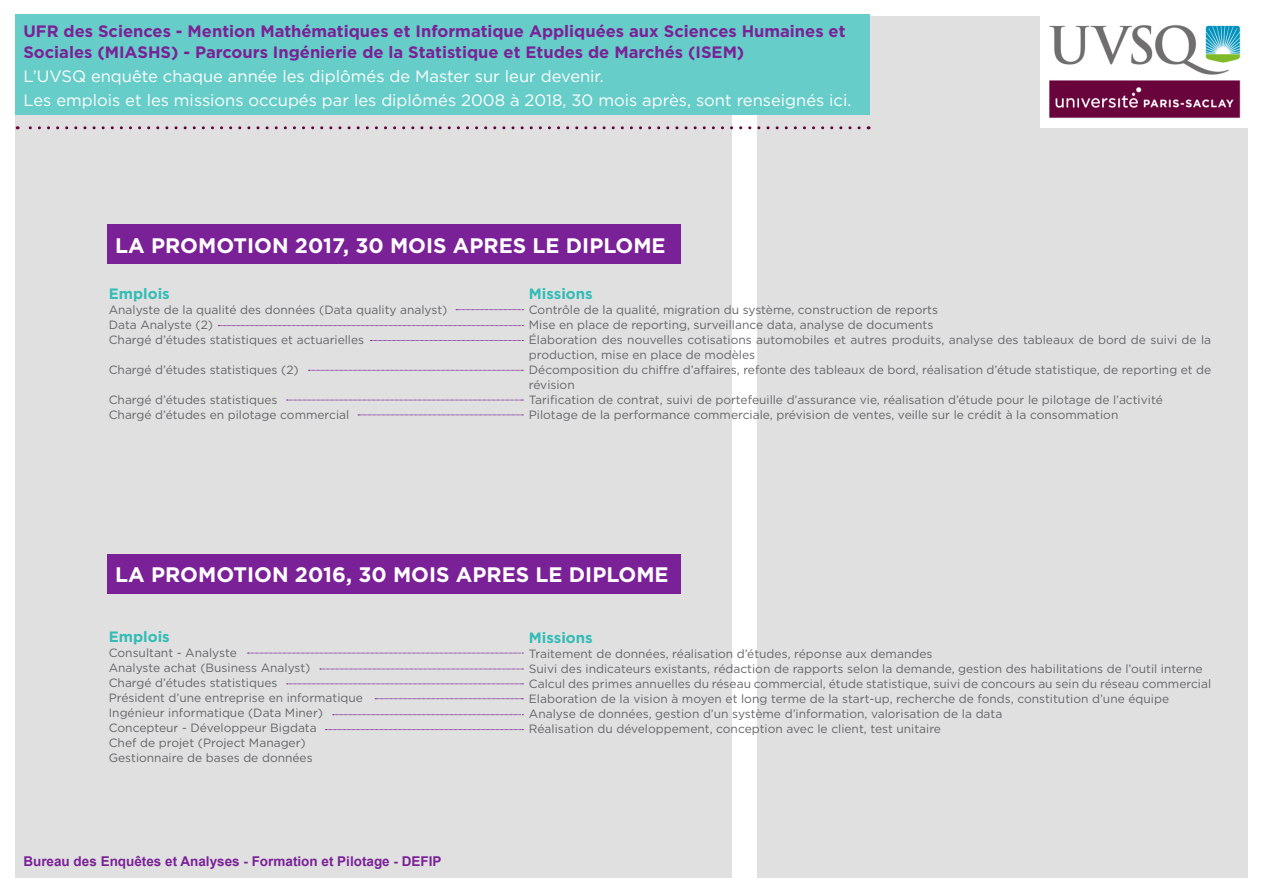
<style>
.page{position:relative;width:1263px;height:893px;background:#fff}
.page>*{position:absolute;margin:0;border:0;box-sizing:border-box;transform-origin:0 0}
.t1{font:700 21px "Gotham";color:#fff}
.t2{font:700 16.5px/21px "Gotham";color:#7b2198}
.t3{font:16.5px "Gotham";color:#fff}
.t4{font:700 15px "Gotham";color:#33bcb6}
.t5{font:700 13.5px "Arial";color:#7b2198}
.t6{font:12px/15px "Gotham";color:#646567}
</style>
<div class="page">
<div style="left:15px;top:16px;width:716px;height:861px;background:#e0e0e1"></div>
<div style="left:757px;top:16px;width:491px;height:861px;background:#e0e0e1"></div>
<img style="left:1041px;top:16px;width:207px;height:112px">
<div style="left:107px;top:225px;width:573px;height:39px;background:#7b2198"></div>
<div style="left:107px;top:554px;width:573px;height:39px;background:#7b2198"></div>
<svg style="left:248px;top:653px;width:275px;height:1px"></svg>
<svg style="left:333px;top:714px;width:190px;height:1px"></svg>
<svg style="left:287px;top:684px;width:236px;height:1px"></svg>
<svg style="left:325px;top:729px;width:198px;height:1px"></svg>
<svg style="left:320px;top:669px;width:203px;height:1px"></svg>
<svg style="left:456px;top:309px;width:67px;height:1px"></svg>
<svg style="left:308px;top:370px;width:215px;height:1px"></svg>
<svg style="left:370px;top:340px;width:153px;height:1px"></svg>
<svg style="left:287px;top:400px;width:236px;height:1px"></svg>
<svg style="left:218px;top:325px;width:305px;height:1px"></svg>
<svg style="left:358px;top:415px;width:165px;height:1px"></svg>
<svg style="left:375px;top:698px;width:148px;height:1px"></svg>
<div style="left:15px;top:15px;width:855px;height:100px;background:#66cdc8"></div>
<svg style="left:17px;top:126px;width:842px;height:3px"></svg>
<p class="t2" style="left:23px;top:21px;width:824px">UFR des Sciences - Mention Mathématiques et Informatique Appliquées aux Sciences Humaines et<br>Sociales (MIASHS) - Parcours Ingénierie de la Statistique et Etudes de Marchés (ISEM)</p>
<p class="t3" style="left:23px;top:66px;width:582px">L’UVSQ enquête chaque année les diplômés de Master sur leur devenir.</p>
<p class="t3" style="left:23px;top:90px;width:829px">Les emplois et les missions occupés par les diplômés 2008 à 2018, 30 mois après, sont renseignés ici.</p>
<p class="t1" style="left:115px;top:231px;width:552px">LA PROMOTION 2017, 30 MOIS APRES LE DIPLOME</p>
<p class="t4" style="left:109px;top:283px;width:62px">Emplois</p>
<p class="t6" style="left:109px;top:302px;width:340px">Analyste de la qualité des données (Data quality analyst)</p>
<p class="t6" style="left:109px;top:317px;width:106px">Data Analyste (2)</p>
<p class="t6" style="left:109px;top:332px;width:257px">Chargé d’études statistiques et actuarielles</p>
<p class="t6" style="left:109px;top:362px;width:191px">Chargé d’études statistiques (2)</p>
<p class="t6" style="left:109px;top:392px;width:170px">Chargé d’études statistiques</p>
<p class="t6" style="left:109px;top:407px;width:242px">Chargé d’études en pilotage commercial</p>
<p class="t4" style="left:529px;top:284px;width:65px">Missions</p>
<p class="t6" style="left:529px;top:302px;width:411px">Contrôle de la qualité, migration du système, construction de reports</p>
<p class="t6" style="left:529px;top:317px;width:406px">Mise en place de reporting, surveillance data, analyse de documents</p>
<p class="t6" style="left:529px;top:332px;width:684px">Élaboration des nouvelles cotisations automobiles et autres produits, analyse des tableaux de bord de suivi de la production, mise en place de modèles</p>
<p class="t6" style="left:529px;top:362px;width:684px">Décomposition du chiffre d’affaires, refonte des tableaux de bord, réalisation d’étude statistique, de reporting et de révision</p>
<p class="t6" style="left:529px;top:392px;width:635px">Tarification de contrat, suivi de portefeuille d’assurance vie, réalisation d’étude pour le pilotage de l’activité</p>
<p class="t6" style="left:529px;top:407px;width:591px">Pilotage de la performance commerciale, prévision de ventes, veille sur le crédit à la consommation</p>
<p class="t1" style="left:115px;top:561px;width:555px">LA PROMOTION 2016, 30 MOIS APRES LE DIPLOME</p>
<p class="t4" style="left:109px;top:627px;width:62px">Emplois</p>
<p class="t6" style="left:109px;top:645px;width:129px">Consultant - Analyste</p>
<p class="t6" style="left:109px;top:660px;width:203px">Analyste achat (Business Analyst)</p>
<p class="t6" style="left:109px;top:675px;width:170px">Chargé d’études statistiques</p>
<p class="t6" style="left:109px;top:690px;width:256px">Président d’une entreprise en informatique</p>
<p class="t6" style="left:109px;top:705px;width:216px">Ingénieur informatique (Data Miner)</p>
<p class="t6" style="left:109px;top:720px;width:209px">Concepteur - Développeur Bigdata</p>
<p class="t6" style="left:109px;top:735px;width:199px">Chef de projet (Project Manager)</p>
<p class="t6" style="left:109px;top:750px;width:205px">Gestionnaire de bases de données</p>
<p class="t5" style="left:23px;top:852px;width:420px">Bureau des Enquêtes et Analyses - Formation et Pilotage - DEFIP</p>
<p class="t4" style="left:529px;top:627px;width:65px">Missions</p>
<p class="t6" style="left:529px;top:646px;width:405px">Traitement de données, réalisation d’études, réponse aux demandes</p>
<p class="t6" style="left:529px;top:661px;width:675px">Suivi des indicateurs existants, rédaction de rapports selon la demande, gestion des habilitations de l’outil interne</p>
<p class="t6" style="left:529px;top:676px;width:684px">Calcul des primes annuelles du réseau commercial, étude statistique, suivi de concours au sein du réseau commercial</p>
<p class="t6" style="left:529px;top:691px;width:642px">Elaboration de la vision à moyen et long terme de la start-up, recherche de fonds, constitution d’une équipe</p>
<p class="t6" style="left:529px;top:706px;width:475px">Analyse de données, gestion d’un système d’information, valorisation de la data</p>
<p class="t6" style="left:529px;top:721px;width:414px">Réalisation du développement, conception avec le client, test unitaire</p>
</div>
